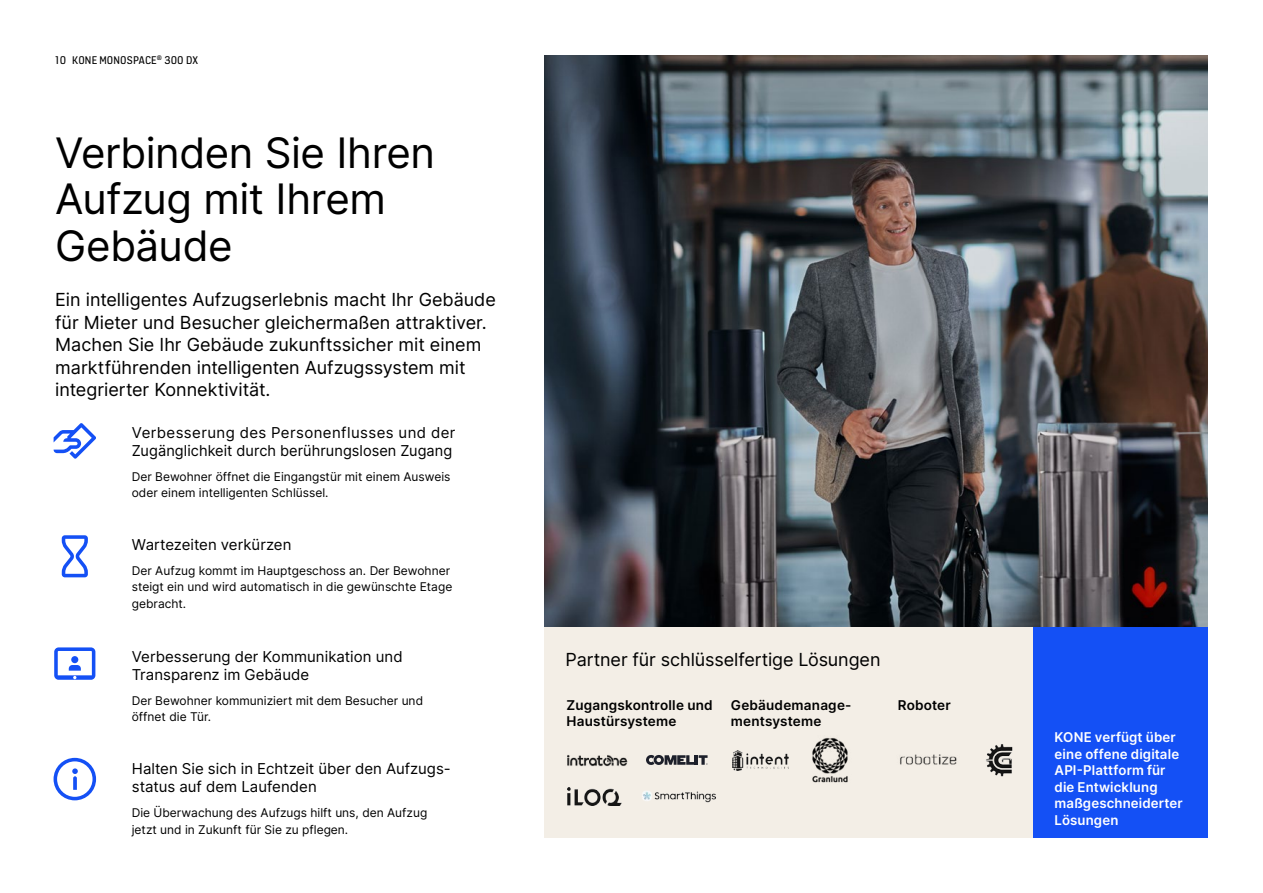
<style>
.page{position:relative;width:1263px;height:893px;background:#fff}
.page>*{position:absolute;margin:0;border:0;box-sizing:border-box;transform-origin:0 0}
.t1{font:42px/46.5px "Inter";letter-spacing:-.01em;color:#000}
.t2{font:18px/22.5px "Inter";color:#000}
.t3{font:15px/18px "Inter";letter-spacing:.005em;color:#000}
.t4{font:600 13.5px/16.5px "Inter";letter-spacing:.01em;color:#fff}
.t5{font:600 13.5px/16.5px "Inter";letter-spacing:.015em;color:#000}
.t6{font:12px/16.5px "Inter";color:#000}
.t7{font:12px "KONE Information";letter-spacing:.01em;color:#000}
</style>
<div class="page">
<img style="left:544px;top:55px;width:664px;height:573px">
<div style="left:544px;top:628px;width:527px;height:210px;background:#f3eee6"></div>
<div style="left:1033px;top:628px;width:175px;height:210px;background:#1450f5"></div>
<svg style="left:646px;top:755px;width:61px;height:10px"></svg>
<img style="left:986px;top:744px;width:27px;height:33px">
<img style="left:812px;top:737px;width:36px;height:46px">
<img style="left:568px;top:787px;width:54px;height:18px">
<img style="left:732px;top:750px;width:56px;height:20px">
<img style="left:567px;top:755px;width:61px;height:12px">
<img style="left:900px;top:754px;width:57px;height:11px">
<img style="left:642px;top:791px;width:74px;height:12px">
<svg style="left:54px;top:758px;width:42px;height:42px"></svg>
<svg style="left:54px;top:423px;width:42px;height:36px"></svg>
<svg style="left:62px;top:535px;width:26px;height:42px"></svg>
<svg style="left:54px;top:647px;width:41px;height:33px"></svg>
<p class="t7" style="left:55px;top:52px;width:144px">10 KONE MONOSPACE<sup>®</sup> 300 dx</p>
<h1 class="t1" style="left:55px;top:128px;width:381px">Verbinden Sie Ihren<br>Aufzug mit Ihrem<br>Gebäude</h1>
<p class="t2" style="left:55px;top:288px;width:442px">Ein intelligentes Aufzugserlebnis macht Ihr Gebäude für Mieter und Besucher gleichermaßen attraktiver.<br>Machen Sie Ihr Gebäude zukunftssicher mit einem marktführenden intelligenten Aufzugssystem mit integrierter Konnektivität.</p>
<p class="t3" style="left:132px;top:423px;width:325px">Verbesserung des Personenflusses und der<br>Zugänglichkeit durch berührungslosen Zugang</p>
<p class="t6" style="left:132px;top:468px;width:320px">Der Bewohner öffnet die Eingangstür mit einem Ausweis oder einem intelligenten Schlüssel.</p>
<p class="t3" style="left:132px;top:535px;width:161px">Wartezeiten verkürzen</p>
<p class="t6" style="left:132px;top:562px;width:322px">Der Aufzug kommt im Hauptgeschoss an. Der Bewohner steigt ein und wird automatisch in die gewünschte Etage gebracht.</p>
<p class="t3" style="left:132px;top:647px;width:272px">Verbesserung der Kommunikation und<br>Transparenz im Gebäude</p>
<p class="t6" style="left:132px;top:692px;width:293px">Der Bewohner kommuniziert mit dem Besucher und öffnet die Tür.</p>
<p class="t3" style="left:132px;top:759px;width:318px">Halten Sie sich in Echtzeit über den Aufzugs&shy;status auf dem Laufenden</p>
<p class="t6" style="left:132px;top:804px;width:297px">Die Überwachung des Aufzugs hilft uns, den Aufzug jetzt und in Zukunft für Sie zu pflegen.</p>
<h2 class="t2" style="left:566px;top:648px;width:316px">Partner für schlüsselfertige Lösungen</h2>
<p class="t5" style="left:566px;top:696px;width:148px">Zugangskontrolle und<br>Haustürsysteme</p>
<p class="t5" style="left:731px;top:696px;width:120px">Gebäudemanage-</p>
<p class="t5" style="left:898px;top:696px;width:54px">Roboter</p>
<p class="t5" style="left:731px;top:713px;width:92px">mentsysteme</p>
<p class="t4" style="left:1054px;top:729px;width:130px">KONE verfügt über eine offene digitale<br>API-Plattform für die Entwicklung maßgeschneiderter<br>Lösungen</p>
</div>
